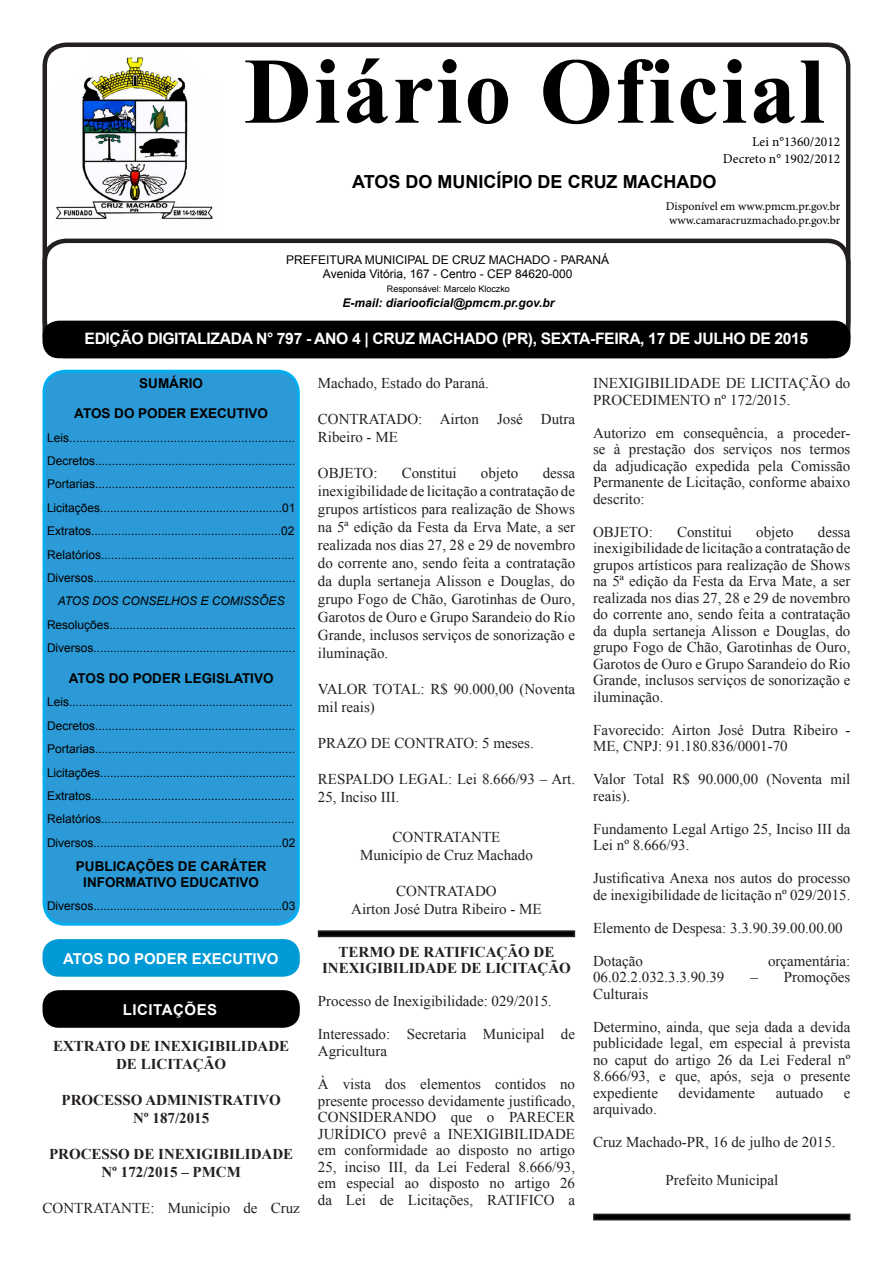
<style>
.page{position:relative;width:893px;height:1263px;background:#fff}
.page>*{position:absolute;margin:0;border:0;box-sizing:border-box;transform-origin:0 0}
.t1{font:700 93.9px "Times New Roman";letter-spacing:.025em;color:#000}
.t2{font:700 18px "Arial";color:#000}
.t3{font:700 15.75px "Arial";letter-spacing:-.025em;color:#fff}
.Título_2{font:15px/16.5px "Times New Roman";color:#231f20}
.Título_2-2{font:700 15px/18px "Times New Roman";color:#231f20;text-align:center}
.t4{font:700 15px "Arial";color:#fff}
.t5{font:700 15px "Arial";letter-spacing:.035em;color:#fff}
.t6{font:700 13.5px "Arial";color:#000}
.t7{font:13.5px "Minion Pro";color:#000}
.t8{font:12px "Arial";color:#000}
.t9{font:12px "Minion Pro";letter-spacing:-.005em;color:#000}
.t10{font:italic 700 12px "Arial";color:#000}
.t11{font:italic 12px "Arial";color:#000}
.t12{font:9px "Arial";color:#000}
</style>
<div class="page">
<div style="left:43px;top:43px;width:807px;height:301px;border:4px solid #231f20;border-radius:21px"></div>
<div style="left:43px;top:239px;width:807px;height:119px;border:4px solid #231f20;border-radius:21px"></div>
<div style="left:44px;top:371px;width:254px;height:553px;background:#2b9ad6;border-radius:21px"></div>
<div style="left:43px;top:370px;width:257px;height:556px;border:3px solid #00aeef;border-radius:21px"></div>
<div style="left:43px;top:321px;width:807px;height:37px;background:#000;border-radius:16px"></div>
<img style="left:55px;top:55px;width:158px;height:165px">
<div style="left:43px;top:939px;width:257px;height:38px;background:#009bd6;border-radius:16px"></div>
<div style="left:43px;top:990px;width:257px;height:38px;background:#000;border-radius:16px"></div>
<svg style="left:317px;top:930px;width:259px;height:8px;background:#343333"></svg>
<svg style="left:593px;top:1213px;width:258px;height:8px;background:#333232"></svg>
<p class="t1" style="left:244px;top:24px;width:582px">Diário Oficial</p>
<p class="t7" style="left:752px;top:133px;width:90px">Lei n°1360/2012</p>
<p class="t7" style="left:723px;top:149px;width:119px">Decreto n° 1902/2012</p>
<p class="t2" style="left:352px;top:169px;width:366px">ATOS DO MUNICÍPIO DE CRUZ MACHADO</p>
<p class="t9" style="left:666px;top:198px;width:176px">Disponível em www.pmcm.pr.gov.br</p>
<p class="t9" style="left:669px;top:212px;width:173px">www.camaracruzmachado.pr.gov.br</p>
<p class="t8" style="left:286px;top:251px;width:325px">PREFEITURA MUNICIPAL DE CRUZ MACHADO - PARANÁ</p>
<p class="t8" style="left:323px;top:266px;width:251px">Avenida Vitória, 167 - Centro - CEP 84620-000</p>
<p class="t12" style="left:387px;top:282px;width:125px">Responsável: Marcelo Kloczko</p>
<p class="t10" style="left:343px;top:294px;width:213px">E-mail: diariooficial@pmcm.pr.gov.br</p>
<p class="t3" style="left:85px;top:327px;width:725px">EDIÇÃO DIGITALIZADA N° 797 - ANO 4 | CRUZ MACHADO (PR), SEXTA-FEIRA, 17 DE JULHO DE 2015</p>
<p class="t6" style="left:139px;top:373px;width:65px">SUMÁRIO</p>
<p class="t6" style="left:74px;top:404px;width:195px">ATOS DO PODER EXECUTIVO</p>
<p class="t8" style="left:47px;top:429px;width:250px">Leis...................................................................</p>
<p class="t8" style="left:47px;top:453px;width:250px">Decretos............................................................</p>
<p class="t8" style="left:47px;top:476px;width:250px">Portarias............................................................</p>
<p class="t8" style="left:47px;top:499px;width:250px">Licitações.......................................................01</p>
<p class="t8" style="left:47px;top:523px;width:249px">Extratos.........................................................02</p>
<p class="t8" style="left:47px;top:546px;width:249px">Relatórios..........................................................</p>
<p class="t8" style="left:47px;top:570px;width:250px">Diversos.............................................................</p>
<p class="t11" style="left:58px;top:593px;width:228px">ATOS DOS CONSELHOS E COMISSÕES</p>
<p class="t8" style="left:47px;top:616px;width:250px">Resoluções........................................................</p>
<p class="t8" style="left:47px;top:640px;width:250px">Diversos.............................................................</p>
<p class="t6" style="left:69px;top:669px;width:206px">ATOS DO PODER LEGISLATIVO</p>
<p class="t8" style="left:47px;top:694px;width:247px">Leis...................................................................</p>
<p class="t8" style="left:47px;top:717px;width:250px">Decretos............................................................</p>
<p class="t8" style="left:47px;top:741px;width:250px">Portarias............................................................</p>
<p class="t8" style="left:47px;top:764px;width:250px">Licitações...........................................................</p>
<p class="t8" style="left:47px;top:787px;width:249px">Extratos.............................................................</p>
<p class="t8" style="left:47px;top:811px;width:249px">Relatórios..........................................................</p>
<p class="t8" style="left:47px;top:834px;width:250px">Diversos.........................................................02</p>
<p class="t6" style="left:76px;top:856px;width:192px">PUBLICAÇÕES DE CARÁTER</p>
<p class="t6" style="left:83px;top:873px;width:177px">INFORMATIVO EDUCATIVO</p>
<p class="t8" style="left:47px;top:898px;width:250px">Diversos.........................................................03</p>
<p class="Título_2" style="left:593px;top:374px;width:259px">INEXIGIBILIDADE DE LICITAÇÃO do<br>PROCEDIMENTO nº 172/2015.</p>
<p class="Título_2" style="left:593px;top:424px;width:259px;text-align:justify">Autorizo em consequência, a proceder&shy;se à prestação dos serviços nos termos da adjudicação expedida pela Comissão Permanente de Licitação, conforme abaixo descrito:</p>
<p class="Título_2" style="left:593px;top:523px;width:61px">OBJETO:</p>
<p class="Título_2" style="left:677px;top:523px;width:57px">Constitui</p>
<p class="Título_2" style="left:756px;top:523px;width:39px">objeto</p>
<p class="Título_2" style="left:318px;top:374px;width:173px">Machado, Estado do Paraná.</p>
<p class="Título_2" style="left:318px;top:410px;width:259px;line-height:18px">CONTRATADO: Airton José Dutra<br>Ribeiro - ME</p>
<p class="Título_2" style="left:318px;top:464px;width:61px">OBJETO:</p>
<p class="Título_2" style="left:402px;top:464px;width:57px">Constitui</p>
<p class="Título_2" style="left:481px;top:464px;width:39px">objeto</p>
<p class="Título_2" style="left:318px;top:464px;width:259px;line-height:18px;text-align:justify;text-indent:225px">dessa inexigibilidade de licitação a contratação de grupos artísticos para realização de Shows na 5ª edição da Festa da Erva Mate, a ser realizada nos dias 27, 28 e 29 de novembro do corrente ano, sendo feita a contratação da dupla sertaneja Alisson e Douglas, do grupo Fogo de Chão, Garotinhas de Ouro, Garotos de Ouro e Grupo Sarandeio do Rio Grande, inclusos serviços de sonorização e iluminação.</p>
<p class="Título_2" style="left:318px;top:680px;width:259px;line-height:18px">VALOR TOTAL: R$ 90.000,00 (Noventa mil reais)</p>
<p class="Título_2" style="left:318px;top:734px;width:217px">PRAZO DE CONTRATO: 5 meses.</p>
<p class="Título_2" style="left:318px;top:770px;width:259px;line-height:18px">RESPALDO LEGAL: Lei 8.666/93 – Art.<br>25, Inciso III.</p>
<p class="Título_2" style="left:392px;top:828px;width:109px">CONTRATANTE</p>
<p class="Título_2" style="left:360px;top:846px;width:174px">Município de Cruz Machado</p>
<p class="Título_2" style="left:396px;top:882px;width:102px">CONTRATADO</p>
<p class="Título_2" style="left:351px;top:900px;width:192px">Airton José Dutra Ribeiro - ME</p>
<p class="Título_2-2" style="left:322px;top:943px;width:250px;line-height:16.5px">TERMO DE RATIFICAÇÃO DE<br>INEXIGIBILIDADE DE LICITAÇÃO</p>
<p class="Título_2" style="left:318px;top:993px;width:236px">Processo de Inexigibilidade: 029/2015.</p>
<p class="Título_2" style="left:318px;top:1026px;width:259px">Interessado: Secretaria Municipal de<br>Agricultura</p>
<p class="Título_2" style="left:318px;top:1075px;width:259px;text-align:justify">À vista dos elementos contidos no presente processo devidamente justificado, CONSIDERANDO que o PARECER JURÍDICO prevê a INEXIGIBILIDADE em conformidade ao disposto no artigo 25, inciso III, da Lei Federal 8.666/93, em especial ao disposto no artigo 26 da Lei de Licitações, RATIFICO a</p>
<p class="Título_2" style="left:593px;top:523px;width:259px;text-align:justify;text-indent:225px">dessa inexigibilidade de licitação a contratação de grupos artísticos para realização de Shows na 5ª edição da Festa da Erva Mate, a ser realizada nos dias 27, 28 e 29 de novembro do corrente ano, sendo feita a contratação da dupla sertaneja Alisson e Douglas, do grupo Fogo de Chão, Garotinhas de Ouro, Garotos de Ouro e Grupo Sarandeio do Rio Grande, inclusos serviços de sonorização e iluminação.</p>
<p class="Título_2" style="left:593px;top:721px;width:259px">Favorecido: Airton José Dutra Ribeiro -<br>ME, CNPJ: 91.180.836/0001-70</p>
<p class="Título_2" style="left:593px;top:770px;width:259px">Valor Total R$ 90.000,00 (Noventa mil reais).</p>
<p class="Título_2" style="left:593px;top:820px;width:259px">Fundamento Legal Artigo 25, Inciso III da<br>Lei nº 8.666/93.</p>
<p class="Título_2" style="left:593px;top:869px;width:259px">Justificativa Anexa nos autos do processo de inexigibilidade de licitação nº 029/2015.</p>
<p class="Título_2" style="left:593px;top:919px;width:251px">Elemento de Despesa: 3.3.90.39.00.00.00</p>
<p class="Título_2" style="left:593px;top:952px;width:51px">Dotação</p>
<p class="Título_2" style="left:768px;top:952px;width:84px">orçamentária:</p>
<p class="Título_2" style="left:593px;top:968px;width:133px">06.02.2.032.3.3.90.39</p>
<p class="Título_2" style="left:750px;top:968px;width:102px">– Promoções</p>
<p class="Título_2" style="left:593px;top:985px;width:57px">Culturais</p>
<p class="Título_2" style="left:593px;top:1018px;width:259px;text-align:justify">Determino, ainda, que seja dada a devida publicidade legal, em especial à prevista no caput do artigo 26 da Lei Federal nº 8.666/93, e que, após, seja o presente expediente</p>
<p class="t4" style="left:63px;top:948px;width:217px">ATOS DO PODER EXECUTIVO</p>
<p class="t5" style="left:123px;top:999px;width:96px">LICITAÇÕES</p>
<p class="Título_2-2" style="left:53px;top:1037px;width:238px">EXTRATO DE INEXIGIBILIDADE<br>DE LICITAÇÃO</p>
<p class="Título_2-2" style="left:62px;top:1091px;width:221px">PROCESSO ADMINISTRATIVO</p>
<p class="Título_2-2" style="left:133px;top:1109px;width:78px">Nº 187/2015</p>
<p class="Título_2-2" style="left:49px;top:1145px;width:246px">PROCESSO DE INEXIGIBILIDADE<br>Nº 172/2015 – PMCM</p>
<p class="Título_2" style="left:43px;top:1199px;width:259px">CONTRATANTE: Município de Cruz</p>
<p class="Título_2" style="left:679px;top:1084px;width:78px">devidamente</p>
<p class="Título_2" style="left:776px;top:1084px;width:49px">autuado</p>
<p class="Título_2" style="left:844px;top:1084px;width:8px">e</p>
<p class="Título_2" style="left:593px;top:1100px;width:65px">arquivado.</p>
<p class="Título_2" style="left:593px;top:1133px;width:244px">Cruz Machado-PR, 16 de julho de 2015.</p>
<p class="Título_2" style="left:665px;top:1172px;width:114px">Prefeito Municipal</p>
</div>
